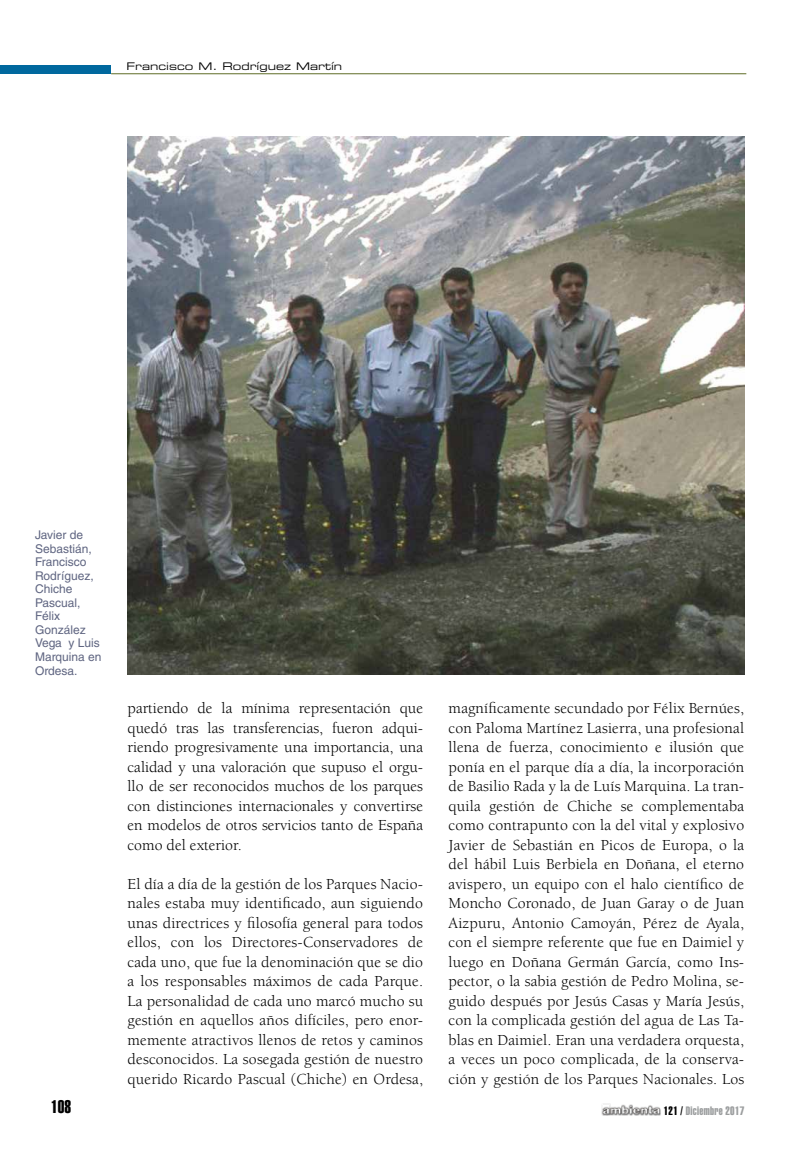
<style>
.page{position:relative;width:808px;height:1149px;background:#fff}
.page>*{position:absolute;margin:0;border:0;box-sizing:border-box;transform-origin:0 0}
.t1{font:18px "Helvetica LT Std Extra Comp";color:#000}
.t2{font:15.75px/19.5px "Berkeley Std";letter-spacing:.01em;color:#000;text-align:justify}
.t3{font:12px/13.5px "Helvetica LT Std";color:#5f6581}
.t4{font:12px "Helvetica LT Std Extra Comp";letter-spacing:.025em;color:#9c9e9f}
.t5{font:10.5px "Eurostile LT Std Ex 2";color:#000}
.s1{color:#000}
</style>
<div class="page">
<div style="left:0;top:65px;width:111px;height:9px;background:#00689e"></div>
<hr style="left:111px;top:73px;width:635px;height:1px;background:#5f6d27">
<img style="left:601px;top:1103px;width:60px;height:13px">
<img style="left:128px;top:136px;width:616px;height:538px">
<p class="t5" style="left:126px;top:59px;width:217px">Francisco M. Rodríguez Martín</p>
<p class="t3" style="left:35px;top:528px;width:68px">Javier de<br>Sebastián,<br>Francisco<br>Rodríguez,<br>Chiche<br>Pascual,<br>Félix<br>González<br>Vega y Luis<br>Marquina en<br>Ordesa.</p>
<p class="t2" style="left:128px;top:698px;width:297px">partiendo de la mínima representación que quedó tras las transferencias, fueron adqui&shy;riendo progresivamente una importancia, una calidad y una valoración que supuso el orgu&shy;llo de ser reconocidos muchos de los parques con distinciones internacionales y convertirse en modelos de otros servicios tanto de España como del exterior.</p>
<p class="t2" style="left:128px;top:874px;width:297px">El día a día de la gestión de los Parques Nacio&shy;nales estaba muy identificado, aun siguiendo unas directrices y filosofía general para todos ellos, con los Directores-Conservadores de cada uno, que fue la denominación que se dio a los responsables máximos de cada Parque.<br>La personalidad de cada uno marcó mucho su gestión en aquellos años difíciles, pero enor&shy;memente atractivos llenos de retos y caminos desconocidos. La sosegada gestión de nuestro querido Ricardo Pascual (Chiche) en Ordesa,</p>
<p class="t2" style="left:449px;top:698px;width:297px">magníficamente secundado por Félix Bernúes, con Paloma Martínez Lasierra, una profesional llena de fuerza, conocimiento e ilusión que ponía en el parque día a día, la incorporación de Basilio Rada y la de Luís Marquina. La tran&shy;quila gestión de Chiche se complementaba como contrapunto con la del vital y explosivo Javier de Sebastián en Picos de Europa, o la del hábil Luis Berbiela en Doñana, el eterno avispero, un equipo con el halo científico de Moncho Coronado, de Juan Garay o de Juan Aizpuru, Antonio Camoyán, Pérez de Ayala, con el siempre referente que fue en Daimiel y luego en Doñana Germán García, como Ins&shy;pector, o la sabia gestión de Pedro Molina, se&shy;guido después por Jesús Casas y María Jesús, con la complicada gestión del agua de Las Ta&shy;blas en Daimiel. Eran una verdadera orquesta, a veces un poco complicada, de la conserva&shy;ción y gestión de los Parques Nacionales. Los</p>
<p class="t1" style="left:51px;top:1095px;width:21px">108</p>
<p class="t4" style="left:664px;top:1103px;width:82px"><span class="s1">121 /</span> Diciembre 2017</p>
</div>
